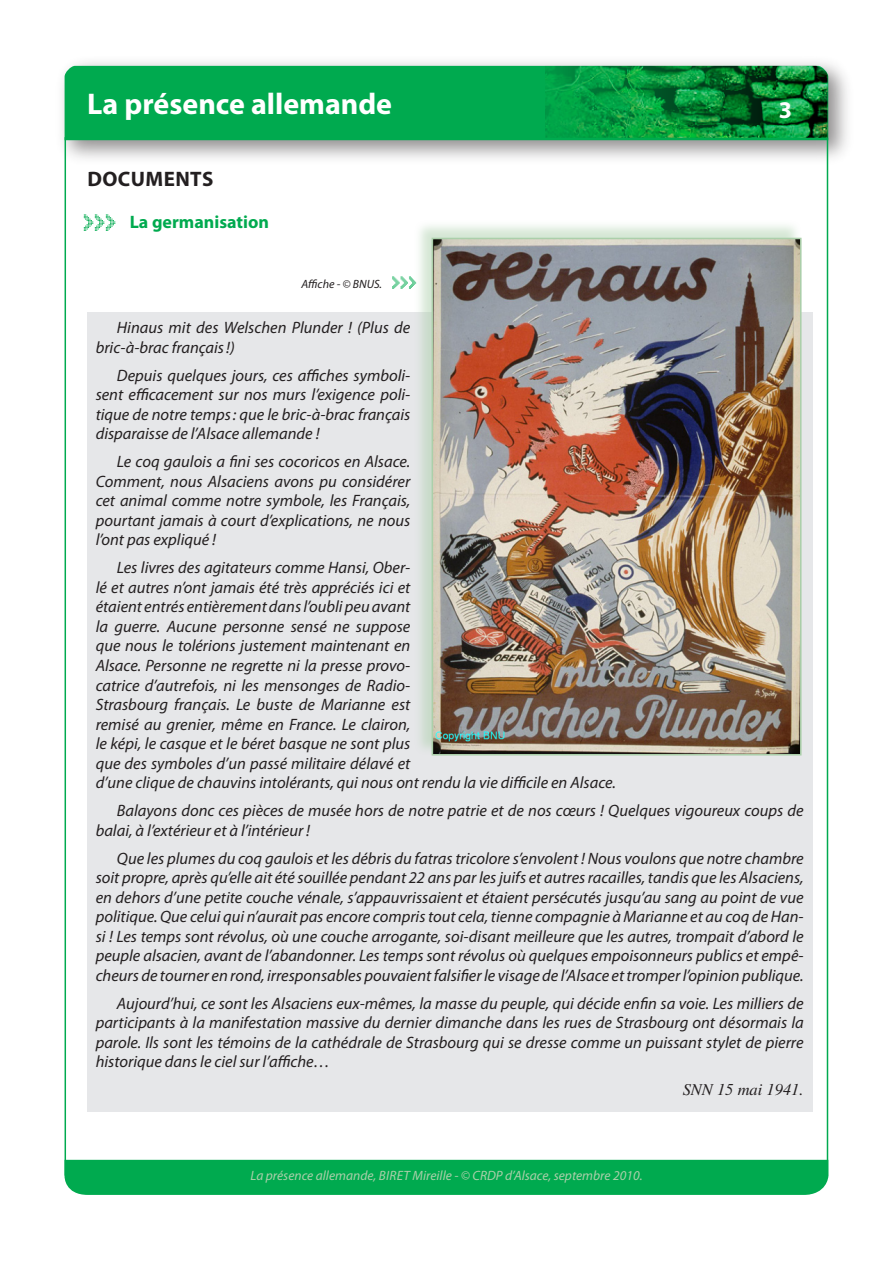
<style>
.page{position:relative;width:893px;height:1263px;background:#fff}
.page>*{position:absolute;margin:0;border:0;box-sizing:border-box;transform-origin:0 0}
.t1{font:700 30px "Myriad Pro";color:#fff}
.t2{font:700 24px "Myriad Pro";color:#fff}
.sous-titre_1{font:700 21px "Myriad Pro";letter-spacing:.02em;color:#231f20}
.sous-titre_2{font:700 18px "Myriad Pro";color:#00aa4f}
.paragraphe_normal{font:italic 16.5px/19.5px "Myriad Pro";color:#231f20;text-align:justify}
.paragraphe_normal-2{font:italic 16.5px "Times";color:#231f20}
.t3{font:italic 13.5px "Myriad Pro";color:#abcfaa}
.paragraphe_normal-3{font:italic 12px "Myriad Pro";color:#231f20}
</style>
<div class="page">
<img style="left:62px;top:62px;width:786px;height:111px">
<div style="left:65px;top:66px;width:763px;height:74px;background:#00aa4f"></div>
<hr style="left:65px;top:137px;width:1px;height:1038px;background:#00aa4f">
<hr style="left:827px;top:138px;width:1px;height:1038px;background:#00aa4f">
<div style="left:65px;top:1160px;width:763px;height:35px;background:#00aa4f"></div>
<img style="left:546px;top:66px;width:281px;height:72px">
<svg style="left:84px;top:214px;width:31px;height:17px"></svg>
<div style="left:87px;top:313px;width:725px;height:799px;background:#e6e7e9"></div>
<div style="left:414px;top:220px;width:387px;height:535px;background:#abcfaa;opacity:.5"></div>
<img style="left:435px;top:241px;width:363px;height:511px">
<div style="left:432px;top:238px;width:369px;height:517px;border:2px solid #abcfaa"></div>
<svg style="left:392px;top:276px;width:24px;height:13px"></svg>
<h1 class="t1" style="left:87px;top:84px;width:306px">La présence allemande</h1>
<p class="sous-titre_1" style="left:87px;top:165px;width:127px">DOCUMENTS</p>
<p class="sous-titre_2" style="left:130px;top:210px;width:141px">La germanisation</p>
<h2 class="t2" style="left:779px;top:94px;width:15px">3</h2>
<p class="paragraphe_normal-3" style="left:301px;top:276px;width:82px">Affiche - © BNUS.</p>
<p class="paragraphe_normal" style="left:96px;top:318px;width:316px;text-indent:21px">Hinaus mit des Welschen Plunder ! (Plus de bric-à-brac français!)</p>
<p class="paragraphe_normal" style="left:96px;top:365px;width:316px;text-indent:21px">Depuis quelques jours, ces affiches symboli&shy;sent efficacement sur nos murs l’exigence poli&shy;tique de notre temps: que le bric-à-brac français disparaisse de l’Alsace allemande !</p>
<p class="paragraphe_normal" style="left:96px;top:452px;width:316px;text-indent:21px">Le coq gaulois a fini ses cocoricos en Alsace.<br>Comment, nous Alsaciens avons pu considérer cet animal comme notre symbole, les Français, pourtant jamais à court d’explications, ne nous l’ont pas expliqué !</p>
<p class="paragraphe_normal" style="left:96px;top:558px;width:522px;text-align:left;text-indent:21px">Les livres des agitateurs comme Hansi, Ober-<br>lé et autres n’ont jamais été très appréciés ici et<br>étaient entrés entièrement dans l’oubli peu avant<br>la guerre. Aucune personne sensé ne suppose<br>que nous le tolérions justement maintenant en<br>Alsace. Personne ne regrette ni la presse provo-<br>catrice d’autrefois, ni les mensonges de Radio-<br>Strasbourg français. Le buste de Marianne est<br>remisé au grenier, même en France. Le clairon,<br>le képi, le casque et le béret basque ne sont plus<br>que des symboles d’un passé militaire délavé et<br>d’une clique de chauvins intolérants, qui nous ont rendu la vie difficile en Alsace.</p>
<p class="paragraphe_normal" style="left:96px;top:800px;width:709px;text-indent:21px">Balayons donc ces pièces de musée hors de notre patrie et de nos cœurs ! Quelques vigoureux coups de balai, à l’extérieur et à l’intérieur !</p>
<p class="paragraphe_normal" style="left:96px;top:848px;width:710px;text-indent:21px">Que les plumes du coq gaulois et les débris du fatras tricolore s’envolent ! Nous voulons que notre chambre soit propre, après qu’elle ait été souillée pendant 22 ans par les juifs et autres racailles, tandis que les Alsaciens, en dehors d’une petite couche vénale, s’appauvrissaient et étaient persécutés jusqu’au sang au point de vue politique. Que celui qui n’aurait pas encore compris tout cela, tienne compagnie à Marianne et au coq de Han&shy;si ! Les temps sont révolus, où une couche arrogante, soi-disant meilleure que les autres, trompait d’abord le peuple alsacien, avant de l’abandonner. Les temps sont révolus où quelques empoisonneurs publics et empê&shy;cheurs de tourner en rond, irresponsables pouvaient falsifier le visage de l’Alsace et tromper l’opinion publique.</p>
<p class="paragraphe_normal" style="left:96px;top:993px;width:710px;text-indent:21px">Aujourd’hui, ce sont les Alsaciens eux-mêmes, la masse du peuple, qui décide enfin sa voie. Les milliers de participants à la manifestation massive du dernier dimanche dans les rues de Strasbourg ont désormais la parole. Ils sont les témoins de la cathédrale de Strasbourg qui se dresse comme un puissant stylet de pierre historique dans le ciel sur l’affiche…</p>
<p class="paragraphe_normal-2" style="left:683px;top:1080px;width:123px">SNN 15 mai 1941.</p>
<p class="t3" style="left:250px;top:1167px;width:394px">La présence allemande, BIRET Mireille - © CRDP d’Alsace, septembre 2010.</p>
</div>
